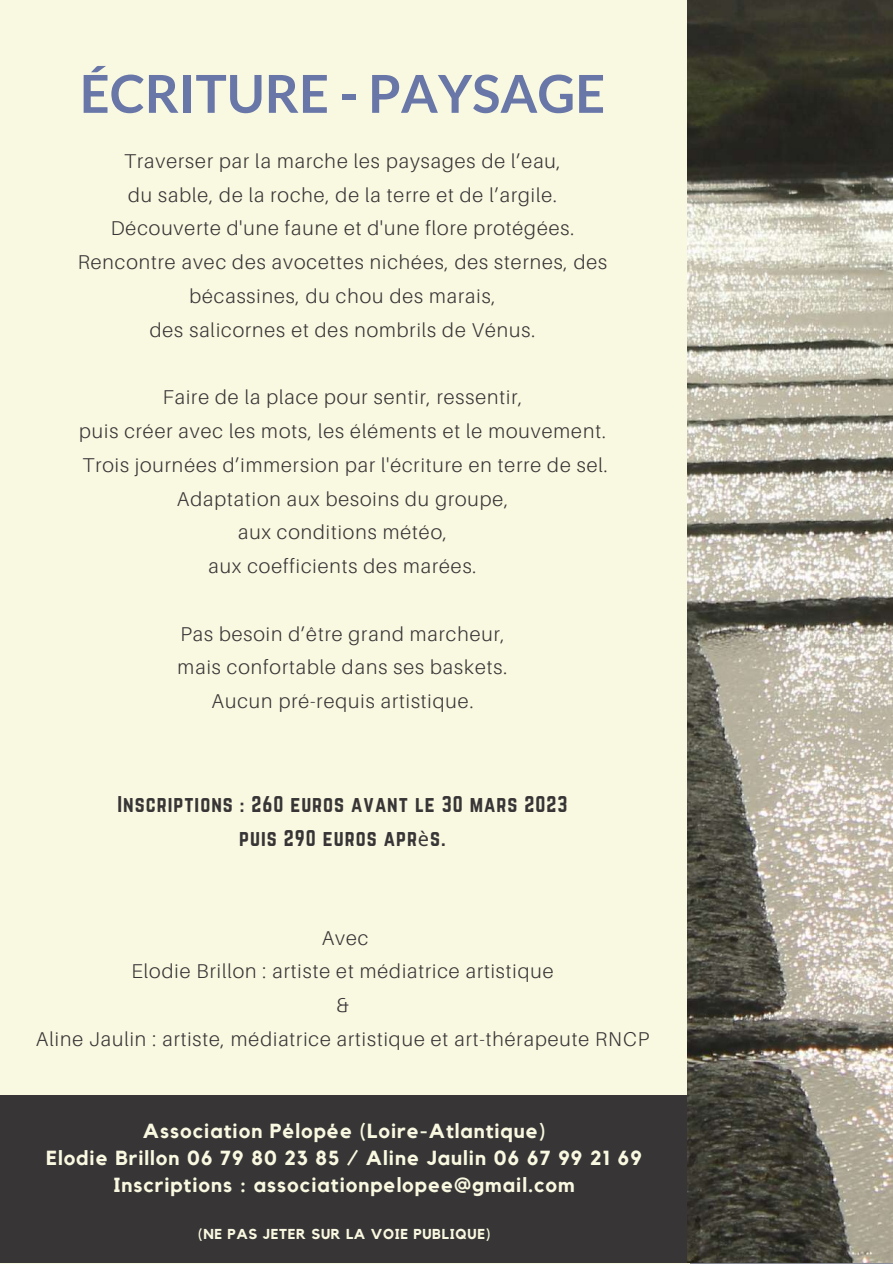
<style>
.page{position:relative;width:893px;height:1264px;background:#fff}
.page>*{position:absolute;margin:0;border:0;box-sizing:border-box;transform-origin:0 0}
.t1{font:700 52.35px "Lato";color:#6876a8}
.t2{font:700 20.25px/27px "Kollektif";letter-spacing:.05em;color:#f9f9e1;text-align:center}
.t3{font:300 19.95px/33.8px "Aileron";letter-spacing:.05em;color:#383536;text-align:center}
.t4{font:19.95px/33.8px "Norwester";letter-spacing:.05em;color:#383536;text-align:center}
.t5{font:700 14.25px "Kollektif";letter-spacing:.05em;color:#f9f9e1}
.s1{font-family:"Noto Sans"}
</style>
<div class="page">
<div style="left:0;top:0;width:892px;height:1263px;background:#f9f9e1"></div>
<div style="left:0;top:1095px;width:690px;height:167px;background:#383536"></div>
<img style="left:687px;top:0;width:205px;height:1262px">
<h1 class="t1" style="left:80px;top:61px;width:527px">ÉCRITURE - PAYSAGE</h1>
<p class="t3" style="left:78px;top:144px;width:531px">Traverser par la marche les paysages de l’eau,<br>du sable, de la roche, de la terre et de l’argile.<br>Découverte d'une faune et d'une flore protégées.<br>Rencontre avec des avocettes nichées, des sternes, des bécassines, du chou des marais,<br>des salicornes et des nombrils de Vénus.</p>
<p class="t3" style="left:79px;top:380px;width:530px">Faire de la place pour sentir, ressentir,<br>puis créer avec les mots, les éléments et le mouvement.<br>Trois journées d’immersion par l'écriture en terre de sel.<br>Adaptation aux besoins du groupe,<br>aux conditions météo,<br>aux coefficients des marées.</p>
<p class="t3" style="left:178px;top:616px;width:331px">Pas besoin d’être grand marcheur, mais confortable dans ses baskets.<br>Aucun pré-requis artistique.</p>
<p class="t4" style="left:118px;top:787px;width:451px">Inscriptions : 260 euros avant le 30 mars 2023 puis 290 euros apr<span class="s1">è</span>s.</p>
<p class="t3" style="left:36px;top:920px;width:614px">Avec<br>Elodie Brillon : artiste et médiatrice artistique<br>&amp;<br>Aline Jaulin : artiste, médiatrice artistique et art-thérapeute RNCP</p>
<p class="t2" style="left:46px;top:1118px;width:597px">Association Pélopée (Loire-Atlantique)<br>Elodie Brillon 06 79 80 23 85 / Aline Jaulin 06 67 99 21 69<br>Inscriptions : associationpelopee@gmail.com</p>
<p class="t5" style="left:198px;top:1227px;width:294px">(NE PAS JETER SUR LA VOIE PUBLIQUE)</p>
</div>
